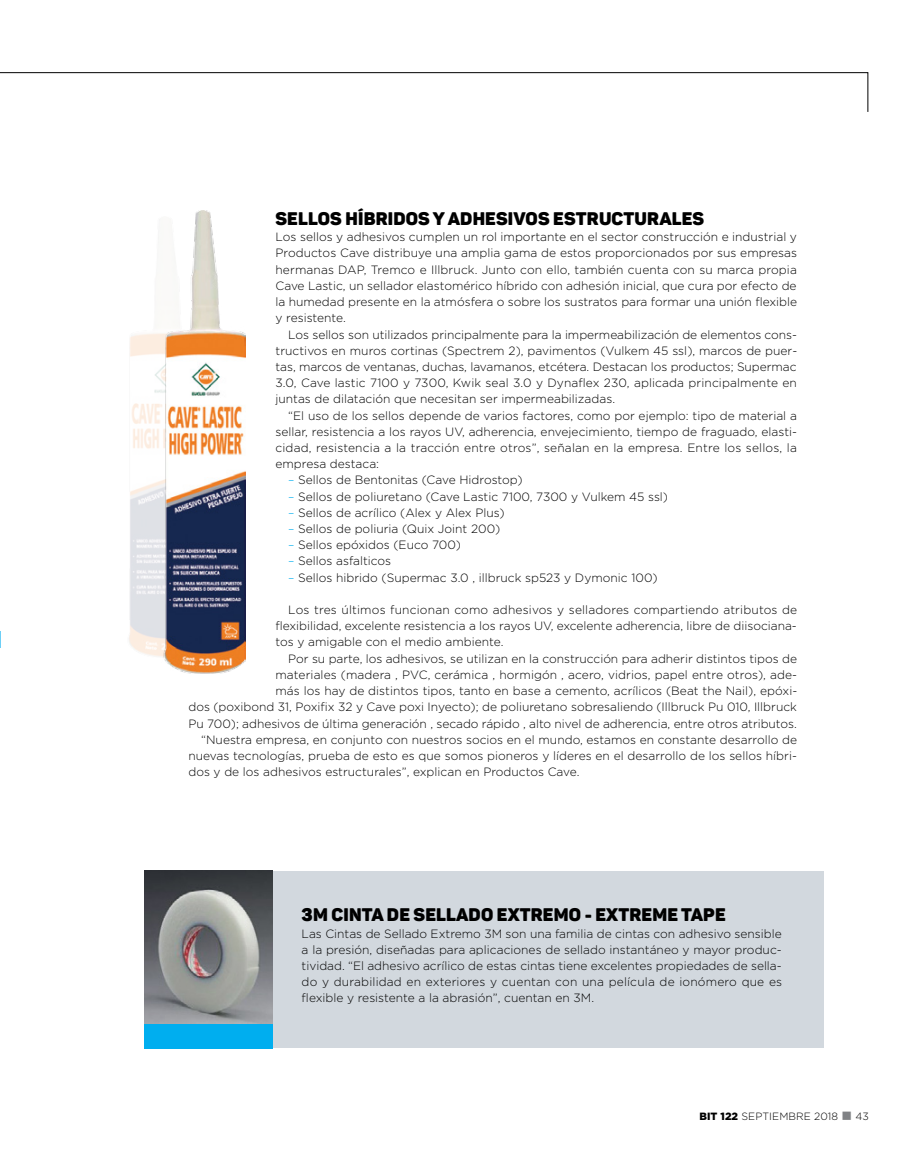
<style>
.page{position:relative;width:915px;height:1170px;background:#fff}
.page>*{position:absolute;margin:0;border:0;box-sizing:border-box;transform-origin:0 0}
.t1{font:18px "Panton Black Caps";letter-spacing:.01em;color:#000}
.t2{font:300 12px/16.2px "Gotham";color:#000;text-align:justify}
.t3{font:300 10.5px "Gotham";letter-spacing:.005em;color:#000}
.s1{color:#00aeef}
.s2{font-weight:900}
.s3{color:#808285}
</style>
<div class="page">
<img style="left:129px;top:237px;width:33px;height:420px">
<div style="left:144px;top:870px;width:679px;height:177px;background:#d2d8de"></div>
<svg style="left:0;top:72px;width:868px;height:40px"></svg>
<div style="left:144px;top:870px;width:129px;height:178px;background:#00aeef"></div>
<img style="left:144px;top:870px;width:129px;height:153px">
<img style="left:162px;top:211px;width:83px;height:462px">
<svg style="left:0;top:631px;width:1px;height:17px"></svg>
<h1 class="t1" style="left:275px;top:207px;width:430px">SELLOS HÍBRIDOS Y ADHESIVOS ESTRUCTURALES</h1>
<p class="t2" style="left:275px;top:228px;width:523px">Los sellos y adhesivos cumplen un rol importante en el sector construcción e industrial y Productos Cave distribuye una amplia gama de estos proporcionados por sus empresas hermanas DAP, Tremco e I llbruck. Junto con ello, también cuenta con su marca propia Cave Lastic, un sellador elastomérico híbrido con adhesión inicial, que cura por efecto de la humedad presente en la atmósfera o sobre los sustratos para formar una unión flexible y resistente.</p>
<p class="t2" style="left:275px;top:326px;width:523px;text-indent:13px">Los sellos son utilizados principalmente para la impermeabilización de elementos cons&shy;tructivos en muros cortinas (Spectrem 2), pavimentos (Vulkem 45 ssl), marcos de puer&shy;tas, marcos de ventanas, duchas, lavamanos, etcétera. Destacan los productos; Supermac 3.0, Cave lastic 7100 y 7300, Kwik seal 3.0 y Dynaflex 230, aplicada principalmente en juntas de dilatación que necesitan ser impermeabilizadas.</p>
<p class="t2" style="left:275px;top:407px;width:523px;text-indent:13px">“El uso de los sellos depende de varios factores, como por ejemplo: tipo de material a sellar, resistencia a los rayos UV, adherencia, envejecimiento, tiempo de fraguado, elasti&shy;cidad, resistencia a la tracción entre otros”, señalan en la empresa. Entre los sellos, la empresa destaca:</p>
<p class="t2" style="left:288px;top:471px;width:236px"><span class="s1">–</span> Sellos de Bentonitas (Cave Hidrostop)</p>
<p class="t2" style="left:288px;top:488px;width:381px"><span class="s1">–</span> Sellos de poliuretano (Cave Lastic 7100, 7300 y Vulkem 45 ssl)</p>
<p class="t2" style="left:288px;top:504px;width:218px"><span class="s1">–</span> Sellos de acrílico (Alex y Alex Plus)</p>
<p class="t2" style="left:288px;top:520px;width:213px"><span class="s1">–</span> Sellos de poliuria (Quix Joint 200)</p>
<p class="t2" style="left:288px;top:536px;width:174px"><span class="s1">–</span> Sellos epóxidos (Euco 700)</p>
<p class="t2" style="left:288px;top:552px;width:104px"><span class="s1">–</span> Sellos asfalticos</p>
<p class="t2" style="left:288px;top:569px;width:371px"><span class="s1">–</span> Sellos hibrido (Supermac 3.0 , illbruck sp523 y Dymonic 100)</p>
<p class="t2" style="left:275px;top:601px;width:523px;text-indent:13px">Los tres últimos funcionan como adhesivos y selladores compartiendo atributos de flexibilidad, excelente resistencia a los rayos UV, excelente adherencia, libre de diisociana&shy;tos y amigable con el medio ambiente.</p>
<p class="t2" style="left:288px;top:650px;width:510px">Por su parte, los adhesivos, se utilizan en la construcción para adherir distintos tipos de</p>
<p class="t2" style="left:275px;top:666px;width:523px">materiales (madera , PVC, cerámica , hormigón , acero, vidrios, papel entre otros), ade-</p>
<p class="t2" style="left:275px;top:682px;width:523px">más los hay de distintos tipos, tanto en base a cemento, acrílicos (Beat the Nail), epóxi-</p>
<p class="t2" style="left:188px;top:698px;width:609px">dos (poxibond 31, Poxifix 32 y Cave poxi I nyecto); de poliuretano sobresaliendo (I llbruck Pu 010, I llbruck</p>
<p class="t2" style="left:188px;top:714px;width:609px">Pu 700); adhesivos de última generación , secado rápido , alto nivel de adherencia, entre otros atributos.</p>
<p class="t2" style="left:201px;top:731px;width:597px">“Nuestra empresa, en conjunto con nuestros socios en el mundo, estamos en constante desarrollo de</p>
<p class="t2" style="left:188px;top:747px;width:610px">nuevas tecnologías, prueba de esto es que somos pioneros y líderes en el desarrollo de los sellos híbri-</p>
<p class="t2" style="left:188px;top:763px;width:392px">dos y de los adhesivos estructurales”, explican en Productos Cave.</p>
<h1 class="t1" style="left:301px;top:903px;width:425px">3M CINTA DE SELLADO EXTREMO - EXTREME TAPE</h1>
<p class="t2" style="left:301px;top:924px;width:482px">Las Cintas de Sellado Extremo 3M son una familia de cintas con adhesivo sensible a la presión, diseñadas para aplicaciones de sellado instantáneo y mayor produc&shy;tividad. “El adhesivo acrílico de estas cintas tiene excelentes propiedades de sella&shy;do y durabilidad en exteriores y cuentan con una película de ionómero que es flexible y resistente a la abrasión”, cuentan en 3M .</p>
<p class="t3" style="left:699px;top:1108px;width:171px"><span class="s2">BIT 122</span> septiembre 2018 <span class="s3">■</span> 43</p>
</div>
